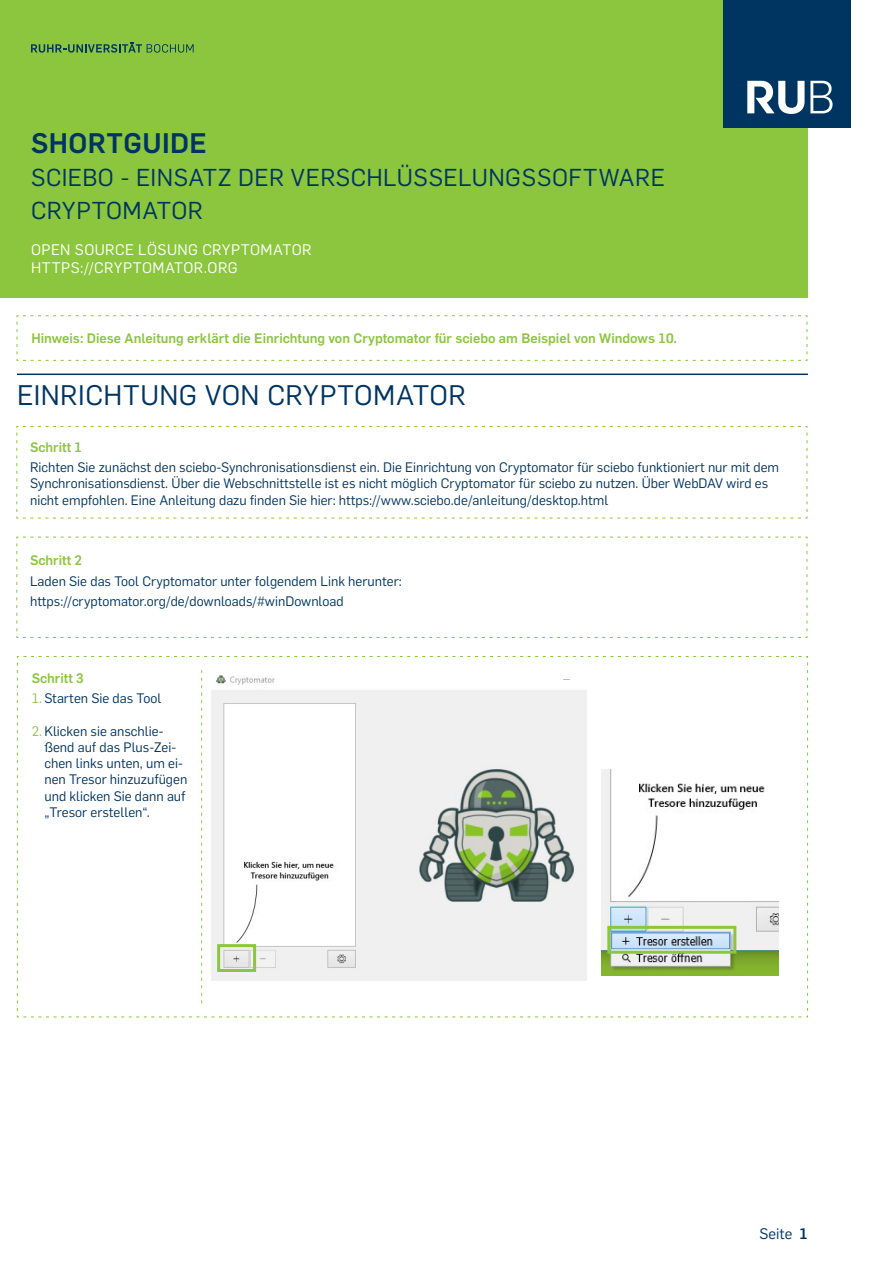
<style>
.page{position:relative;width:893px;height:1263px;background:#fff}
.page>*{position:absolute;margin:0;border:0;box-sizing:border-box;transform-origin:0 0}
.t1{font:27.75px "Rub Flama";letter-spacing:.015em;color:#003562}
.t2{font:700 27.75px "Rub Flama";letter-spacing:.015em;color:#003562}
.t3{font:24px/33px "Rub Flama";letter-spacing:.015em;color:#003562}
.t4{font:15px/18px "Rub Flama";letter-spacing:.03em;color:#fff}
.t5{font:15px "Rub Flama";color:#003562}
.t6{font:13.5px/16.2px "Rub Flama";color:#003562}
.t7{font:700 13.5px "Rub Flama";color:#8bc63e}
.s1{color:#8bc63e}
.s2{font-weight:700}
</style>
<div class="page">
<div style="left:0;top:0;width:808px;height:298px;background:#8bc63e"></div>
<div style="left:723px;top:0;width:127px;height:128px;background:#003562"></div>
<svg style="left:747px;top:81px;width:85px;height:33px"></svg>
<svg style="left:31px;top:42px;width:163px;height:11px"></svg>
<svg style="left:16px;top:315px;width:792px;height:46px"></svg>
<svg style="left:16px;top:426px;width:792px;height:93px"></svg>
<svg style="left:16px;top:536px;width:792px;height:102px"></svg>
<hr style="left:17px;top:373px;width:791px;height:2px;background:#003562">
<svg style="left:17px;top:656px;width:791px;height:361px"></svg>
<img style="left:212px;top:670px;width:375px;height:310px">
<div style="left:217px;top:944px;width:39px;height:28px;border:3px solid #8bc63e"></div>
<img style="left:602px;top:769px;width:176px;height:206px">
<div style="left:607px;top:926px;width:129px;height:28px;border:3px solid #8bc63e"></div>
<h1 class="t2" style="left:31px;top:123px;width:177px">SHORTGUIDE</h1>
<h2 class="t3" style="left:31px;top:160px;width:636px">SCIEBO - EINSATZ DER VERSCHLÜSSELUNGSSOFTWARE<br>CRYPTOMATOR</h2>
<p class="t4" style="left:31px;top:240px;width:282px">OPEN SOURCE LÖSUNG CRYPTOMATOR<br>HTTPS://CRYPTOMATOR.ORG</p>
<p class="t7" style="left:31px;top:328px;width:647px">Hinweis: Diese Anleitung erklärt die Einrichtung von Cryptomator für sciebo am Beispiel von Windows 10.</p>
<h1 class="t1" style="left:17px;top:376px;width:450px">EINRICHTUNG VON CRYPTOMATOR</h1>
<p class="t7" style="left:30px;top:437px;width:54px">Schritt 1</p>
<p class="t6" style="left:30px;top:458px;width:751px">Richten Sie zunächst den sciebo-Synchronisationsdienst ein. Die Einrichtung von Cryptomator für sciebo funktioniert nur mit dem<br>Synchronisationsdienst. Über die Webschnittstelle ist es nicht möglich Cryptomator für sciebo zu nutzen. Über WebDAV wird es nicht empfohlen. Eine Anleitung dazu finden Sie hier: https://www.sciebo.de/anleitung/desktop.html</p>
<p class="t7" style="left:30px;top:551px;width:54px">Schritt 2</p>
<p class="t6" style="left:30px;top:570px;width:373px;line-height:20.4px">Laden Sie das Tool Cryptomator unter folgendem Link herunter: https://cryptomator.org/de/downloads/#winDownload</p>
<p class="t7" style="left:32px;top:668px;width:54px">Schritt 3</p>
<p class="t6" style="left:32px;top:690px;width:131px"><span class="s1">1.</span> Starten Sie das Tool</p>
<p class="t6" style="left:44px;top:722px;width:144px;text-indent:-13px"><span class="s1">2.</span> Klicken sie anschlie&shy;ßend auf das Plus-Zei&shy;chen links unten, um ei&shy;nen Tresor hinzuzufügen und klicken Sie dann auf „Tresor erstellen“.</p>
<p class="t5" style="left:759px;top:1223px;width:50px">Seite <span class="s2">1</span></p>
</div>
